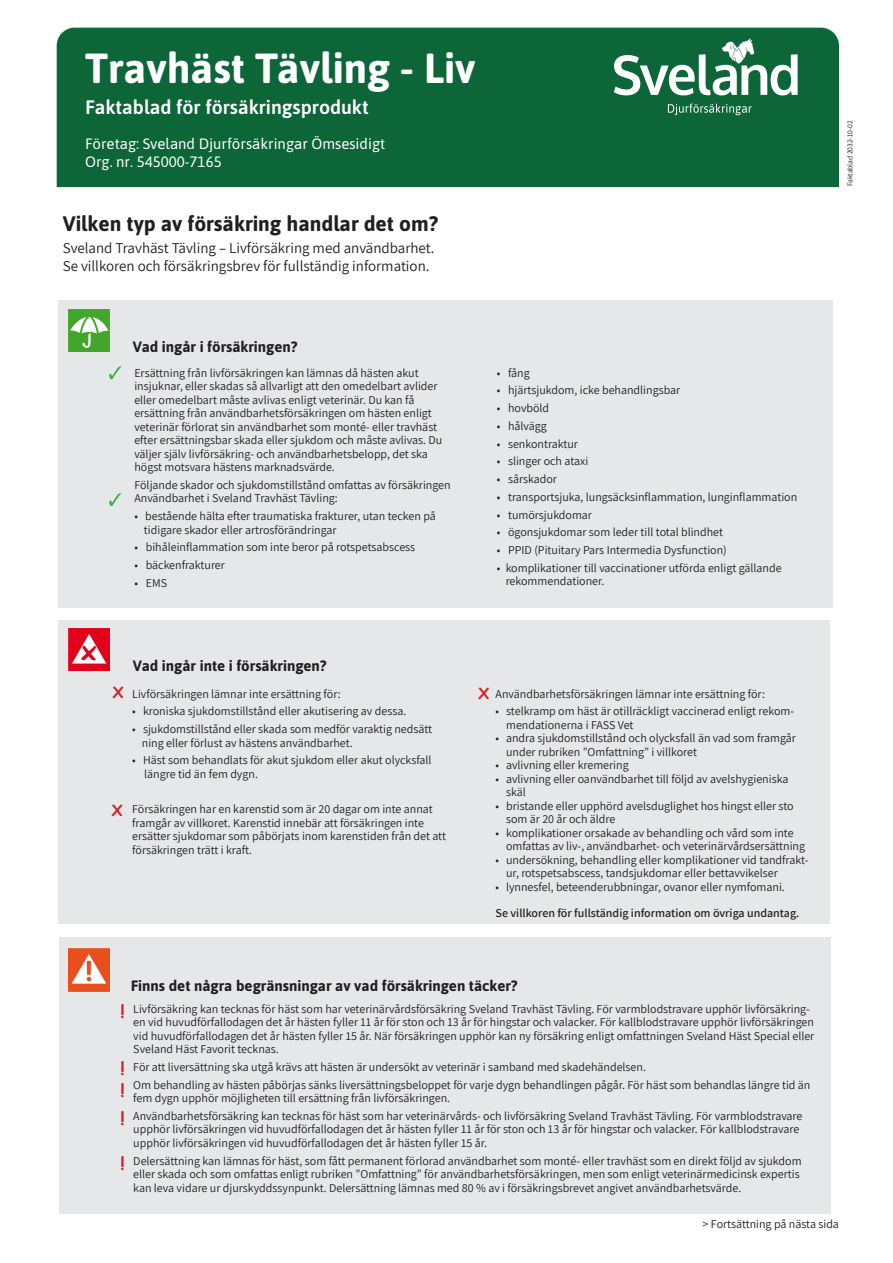
<style>
.page{position:relative;width:893px;height:1263px;background:#fff}
.page>*{position:absolute;margin:0;border:0;box-sizing:border-box;transform-origin:0 0}
.t1{font:700 42px "Asap";color:#fff}
.t2{font:700 21px "Asap";color:#231f20}
.t3{font:600 19.5px "Asap";color:#fff}
.t4{font:700 18px "Comic Sans MS";color:#d1232a}
.t5{font:15px "Assistant";color:#231f20}
.t6{font:700 15px "Asap";color:#231f20}
.t7{font:15px "Asap";color:#fff}
.t8{font:700 15px "Comic Sans MS";color:#d1232a}
.t9{font:12px/13.5px "Assistant";color:#231f20}
.t10{font:600 12px "Assistant";color:#231f20}
.t11{font:7.5px "Assistant";color:#231f20}
</style>
<div class="page">
<div style="left:57px;top:28px;width:782px;height:159px;background:#0c6638"></div>
<div style="left:58px;top:301px;width:775px;height:307px;background:#e6e7e9"></div>
<div style="left:58px;top:620px;width:772px;height:303px;background:#e6e7e9"></div>
<div style="left:60px;top:937px;width:771px;height:276px;background:#e6e7e9"></div>
<img style="left:68px;top:309px;width:41px;height:43px">
<img style="left:68px;top:628px;width:41px;height:43px">
<img style="left:68px;top:948px;width:41px;height:43px">
<svg style="left:668px;top:104px;width:84px;height:11px"></svg>
<svg style="left:614px;top:38px;width:184px;height:57px"></svg>
<svg style="left:109px;top:366px;width:12px;height:13px"></svg>
<svg style="left:109px;top:493px;width:12px;height:13px"></svg>
<p class="t1" style="left:85px;top:38px;width:392px">Travhäst Tävling - Liv</p>
<p class="t3" style="left:85px;top:94px;width:285px">Faktablad för försäkringsprodukt</p>
<p class="t7" style="left:85px;top:134px;width:302px">Företag: Sveland Djurförsäkringar Ömsesidigt</p>
<p class="t7" style="left:85px;top:152px;width:138px">Org. nr. 545000-7165</p>
<p class="t2" style="left:63px;top:208px;width:377px">Vilken typ av försäkring handlar det om?</p>
<p class="t5" style="left:63px;top:237px;width:373px">Sveland Travhäst Tävling – Livförsäkring med användbarhet.</p>
<p class="t5" style="left:63px;top:255px;width:368px">Se villkoren och försäkringsbrev för fullständig information.</p>
<p class="t6" style="left:133px;top:336px;width:166px">Vad ingår i försäkringen?</p>
<p class="t9" style="left:134px;top:365px;width:309px">Ersättning från livförsäkringen kan lämnas då hästen akut insjuknar, eller skadas så allvarligt att den omedelbart avlider eller omedelbart måste avlivas enligt veterinär. Du kan få ersättning från användbarhetsförsäkringen om hästen enligt veterinär förlorat sin användbarhet som monté- eller travhäst efter ersättningsbar skada eller sjukdom och måste avlivas. Du väljer själv livförsäkring- och användbarhetsbelopp, det ska högst motsvara hästens marknadsvärde.</p>
<p class="t9" style="left:134px;top:477px;width:318px">Följande skador och sjukdomstillstånd omfattas av försäkringen<br>Användbarhet i Sveland Travhäst Tävling:</p>
<p class="t9" style="left:144px;top:509px;width:293px;text-indent:-10px">• bestående hälta efter traumatiska frakturer, utan tecken på tidigare skador eller artrosförändringar</p>
<p class="t9" style="left:134px;top:540px;width:282px">• bihåleinflammation som inte beror på rotspetsabscess</p>
<p class="t9" style="left:134px;top:558px;width:92px">• bäckenfrakturer</p>
<p class="t9" style="left:134px;top:575px;width:34px">• EMS</p>
<p class="t9" style="left:497px;top:365px;width:35px">• fång</p>
<p class="t9" style="left:497px;top:383px;width:185px">• hjärtsjukdom, icke behandlingsbar</p>
<p class="t9" style="left:497px;top:401px;width:54px">• hovböld</p>
<p class="t9" style="left:497px;top:418px;width:52px">• hålvägg</p>
<p class="t9" style="left:497px;top:436px;width:83px">• senkontraktur</p>
<p class="t9" style="left:497px;top:454px;width:93px">• slinger och ataxi</p>
<p class="t9" style="left:497px;top:472px;width:62px">• sårskador</p>
<p class="t9" style="left:497px;top:489px;width:302px">• transportsjuka, lungsäcksinflammation, lunginflammation</p>
<p class="t9" style="left:497px;top:507px;width:97px">• tumörsjukdomar</p>
<p class="t9" style="left:497px;top:525px;width:228px">• ögonsjukdomar som leder till total blindhet</p>
<p class="t9" style="left:497px;top:543px;width:232px">• PPID (Pituitary Pars Intermedia Dysfunction)</p>
<p class="t9" style="left:506px;top:560px;width:277px;text-indent:-9px">• komplikationer till vaccinationer utförda enligt gällande rekommendationer.</p>
<p class="t11" style="left:845px;top:186px;width:68px;rotate:-90deg">Faktablad 2032-10-02</p>
<p class="t8" style="left:113px;top:682px;width:12px">X</p>
<p class="t8" style="left:112px;top:800px;width:12px">X</p>
<p class="t6" style="left:133px;top:655px;width:195px">Vad ingår inte i försäkringen?</p>
<p class="t9" style="left:132px;top:686px;width:210px">Livförsäkringen lämnar inte ersättning för:</p>
<p class="t9" style="left:132px;top:704px;width:276px">• kroniska sjukdomstillstånd eller akutisering av dessa.</p>
<p class="t9" style="left:142px;top:722px;width:292px;text-indent:-10px">• sjukdomstillstånd eller skada som medför varaktig nedsätt ning eller förlust av hästens användbarhet.</p>
<p class="t9" style="left:144px;top:753px;width:289px;text-indent:-12px">• Häst som behandlats för akut sjukdom eller akut olycksfall längre tid än fem dygn.</p>
<p class="t9" style="left:132px;top:802px;width:315px">Försäkringen har en karenstid som är 20 dagar om inte annat framgår av villkoret. Karenstid innebär att försäkringen inte ersätter sjukdomar som påbörjats inom karenstiden från det att försäkringen trätt i kraft.</p>
<p class="t8" style="left:478px;top:683px;width:12px">X</p>
<p class="t9" style="left:496px;top:686px;width:271px">Användbarhetsförsäkringen lämnar inte ersättning för:</p>
<p class="t9" style="left:506px;top:704px;width:290px;text-indent:-10px">• stelkramp om häst är otillräckligt vaccinerad enligt rekom&shy;mendationerna i FASS Vet</p>
<p class="t9" style="left:506px;top:731px;width:291px;text-indent:-10px">• andra sjukdomstillstånd och olycksfall än vad som framgår under rubriken ”Omfattning” i villkoret</p>
<p class="t9" style="left:496px;top:758px;width:135px">• avlivning eller kremering</p>
<p class="t9" style="left:506px;top:771px;width:284px;text-indent:-10px">• avlivning eller oanvändbarhet till följd av avelshygieniska skäl</p>
<p class="t9" style="left:506px;top:798px;width:289px;text-indent:-10px">• bristande eller upphörd avelsduglighet hos hingst eller sto som är 20 år och äldre</p>
<p class="t9" style="left:506px;top:825px;width:301px;text-indent:-10px">• komplikationer orsakade av behandling och vård som inte omfattas av liv-, användbarhet- och veterinärvårdsersättning</p>
<p class="t9" style="left:506px;top:852px;width:304px;text-indent:-10px">• undersökning, behandling eller komplikationer vid tandfrakt&shy;ur, rotspetsabscess, tandsjukdomar eller bettavvikelser</p>
<p class="t9" style="left:496px;top:879px;width:291px">• lynnesfel, beteenderubbningar, ovanor eller nymfomani.</p>
<p class="t10" style="left:496px;top:904px;width:305px">Se villkoren för fullständig information om övriga undantag.</p>
<p class="t4" style="left:121px;top:998px;width:6px">!</p>
<p class="t4" style="left:121px;top:1055px;width:6px">!</p>
<p class="t4" style="left:121px;top:1077px;width:6px">!</p>
<p class="t4" style="left:121px;top:1105px;width:6px">!</p>
<p class="t4" style="left:121px;top:1150px;width:6px">!</p>
<p class="t6" style="left:131px;top:975px;width:388px">Finns det några begränsningar av vad försäkringen täcker?</p>
<p class="t9" style="left:133px;top:1001px;width:682px">Livförsäkring kan tecknas för häst som har veterinärvårdsförsäkring Sveland Travhäst Tävling. För varmblodstravare upphör livförsäkring&shy;en vid huvudförfallodagen det år hästen fyller 11 år för ston och 13 år för hingstar och valacker. För kallblodstravare upphör livförsäkringen vid huvudförfallodagen det år hästen fyller 15 år. När försäkringen upphör kan ny försäkring enligt omfattningen Sveland Häst Special eller Sveland Häst Favorit tecknas.</p>
<p class="t9" style="left:133px;top:1059px;width:514px">För att liversättning ska utgå krävs att hästen är undersökt av veterinär i samband med skadehändelsen.</p>
<p class="t9" style="left:133px;top:1077px;width:679px">Om behandling av hästen påbörjas sänks liversättningsbeloppet för varje dygn behandlingen pågår. För häst som behandlas längre tid än fem dygn upphör möjligheten till ersättning från livförsäkringen.</p>
<p class="t9" style="left:133px;top:1108px;width:671px">Användbarhetsförsäkring kan tecknas för häst som har veterinärvårds- och livförsäkring Sveland Travhäst Tävling. För varmblodstravare upphör livförsäkringen vid huvudförfallodagen det år hästen fyller 11 år för ston och 13 år för hingstar och valacker. För kallblodstravare upphör livförsäkringen vid huvudförfallodagen det år hästen fyller 15 år.</p>
<p class="t9" style="left:133px;top:1153px;width:670px">Delersättning kan lämnas för häst, som fått permanent förlorad användbarhet som monté- eller travhäst som en direkt följd av sjukdom eller skada och som omfattas enligt rubriken ”Omfattning” för användbarhetsförsäkringen, men som enligt veterinärmedicinsk expertis kan leva vidare ur djurskyddssynpunkt. Delersättning lämnas med 80 % av i försäkringsbrevet angivet användbarhetsvärde.</p>
<p class="t9" style="left:703px;top:1216px;width:138px">&gt; Fortsättning på nästa sida</p>
</div>
